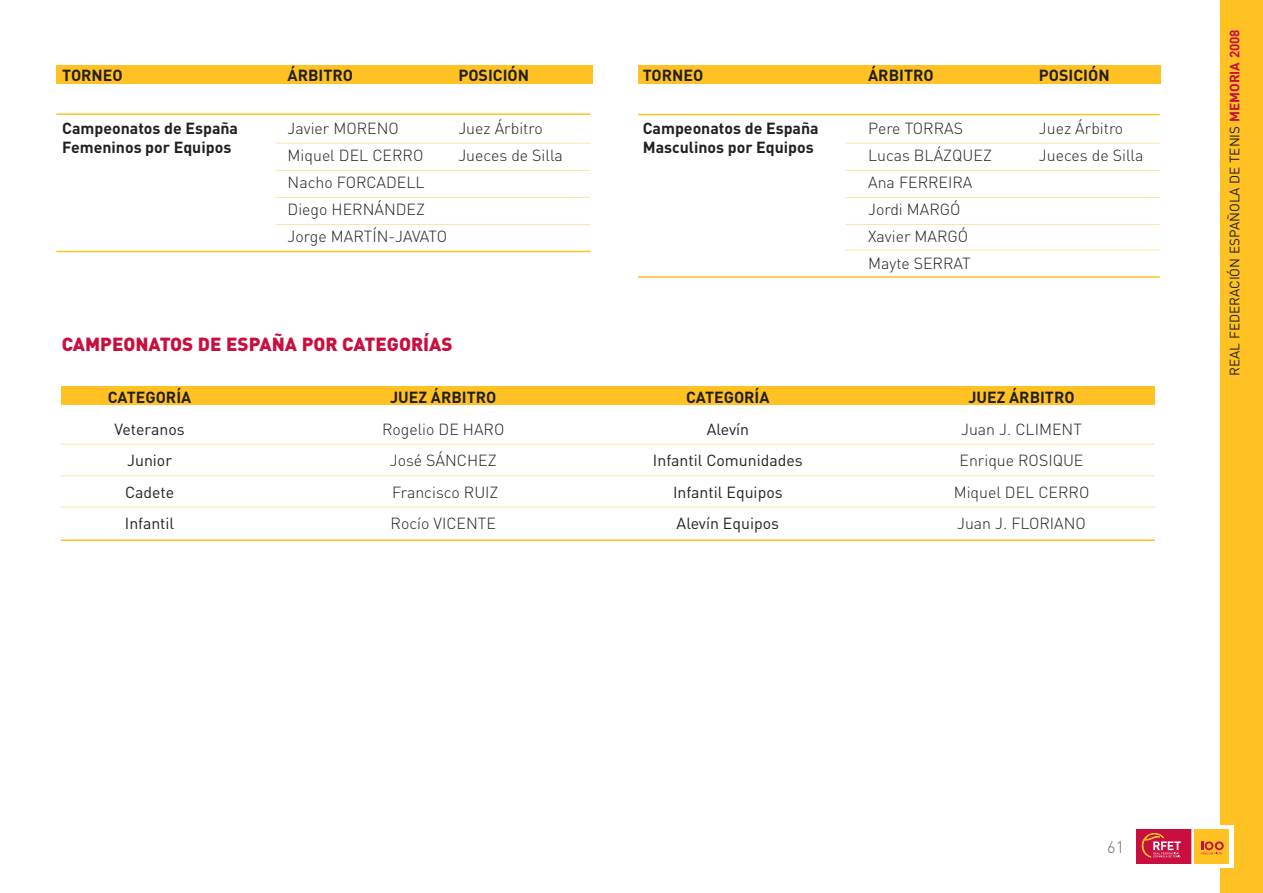
<style>
.page{position:relative;width:1263px;height:893px;background:#fff}
.page>*{position:absolute;margin:0;border:0;box-sizing:border-box;transform-origin:0 0}
.t1{font:900 18.75px "DIN";color:#c80f3f}
.t2{font:300 16.5px "DIN";color:#6d6e70}
.t3{font:300 15.9px/27px "DIN";color:#231f20}
.t4{font:700 15.9px "DIN";color:#231f20}
.t5{font:15.9px "DIN";color:#231f20}
.t6{font:13.5px "DIN";color:#231f20}
.s1{font-weight:700;color:#c80f3f}
</style>
<div class="page">
<div style="left:1220px;top:0;width:43px;height:893px;background:#ffc222"></div>
<div style="left:1132px;top:825px;width:101px;height:42px;background:#fff"></div>
<svg style="left:1191px;top:829px;width:38px;height:34px"></svg>
<div style="left:1136px;top:829px;width:55px;height:34px;background:#c80f3f"></div>
<div style="left:1194px;top:829px;width:34px;height:34px;background:#ffc222"></div>
<svg style="left:1201px;top:841px;width:23px;height:13px"></svg>
<svg style="left:1141px;top:833px;width:40px;height:24px"></svg>
<div style="left:56px;top:65px;width:1105px;height:19px;background:#ffc222"></div>
<hr style="left:276px;top:143px;width:314px;height:1px;background:#ffe3a9">
<hr style="left:276px;top:170px;width:314px;height:1px;background:#ffe3a9">
<hr style="left:276px;top:197px;width:314px;height:1px;background:#ffe3a9">
<hr style="left:276px;top:224px;width:314px;height:1px;background:#ffe3a9">
<hr style="left:56px;top:251px;width:534px;height:1px;background:#ffc222">
<hr style="left:56px;top:113px;width:534px;height:2px;background:#ffc222">
<hr style="left:845px;top:143px;width:315px;height:1px;background:#ffe3a9">
<hr style="left:845px;top:170px;width:315px;height:1px;background:#ffe3a9">
<hr style="left:845px;top:197px;width:315px;height:1px;background:#ffe3a9">
<hr style="left:845px;top:224px;width:315px;height:1px;background:#ffe3a9">
<hr style="left:845px;top:250px;width:315px;height:1px;background:#ffe3a9">
<hr style="left:626px;top:276px;width:534px;height:2px;background:#ffc222">
<hr style="left:626px;top:114px;width:534px;height:1px;background:#ffc222">
<div style="left:593px;top:62px;width:44px;height:248px;background:#fff"></div>
<div style="left:62px;top:386px;width:1093px;height:19px;background:#ffc222"></div>
<hr style="left:61px;top:539px;width:1094px;height:2px;background:#ffc222">
<hr style="left:61px;top:507px;width:1094px;height:1px;background:#ffe3a9">
<hr style="left:61px;top:475px;width:1094px;height:1px;background:#ffe3a9">
<hr style="left:61px;top:444px;width:1094px;height:1px;background:#ffe3a9">
<p class="t4" style="left:62px;top:69px;width:62px">TORNEO</p>
<p class="t4" style="left:288px;top:69px;width:67px">ÁRBITRO</p>
<p class="t4" style="left:458px;top:69px;width:72px">POSICIÓN</p>
<p class="t4" style="left:62px;top:123px;width:177px">Campeonatos de España</p>
<p class="t3" style="left:288px;top:117px;width:113px">Javier MORENO</p>
<p class="t3" style="left:458px;top:117px;width:86px">Juez Árbitro</p>
<p class="t4" style="left:62px;top:142px;width:171px">Femeninos por Equipos</p>
<p class="t3" style="left:288px;top:144px;width:137px">Miquel DEL CERRO</p>
<p class="t3" style="left:458px;top:144px;width:106px">Jueces de Silla</p>
<p class="t3" style="left:288px;top:171px;width:161px">Nacho FORCADELL<br>Diego HERNÁNDEZ<br>Jorge MARTÍN-JAVATO</p>
<p class="t1" style="left:62px;top:338px;width:392px">CAMPEONATOS DE ESPAÑA POR CATEGORÍAS</p>
<p class="t4" style="left:108px;top:392px;width:85px">CATEGORÍA</p>
<p class="t4" style="left:390px;top:392px;width:108px">JUEZ ÁRBITRO</p>
<p class="t5" style="left:115px;top:423px;width:72px">Veteranos</p>
<p class="t3" style="left:382px;top:417px;width:124px">Rogelio DE HARO</p>
<p class="t5" style="left:127px;top:455px;width:46px">Junior</p>
<p class="t3" style="left:390px;top:449px;width:108px">José SÁNCHEZ</p>
<p class="t5" style="left:125px;top:486px;width:51px">Cadete</p>
<p class="t3" style="left:392px;top:480px;width:108px">Francisco RUIZ</p>
<p class="t5" style="left:125px;top:518px;width:51px">Infantil</p>
<p class="t3" style="left:391px;top:512px;width:107px">Rocío VICENTE</p>
<p class="t4" style="left:643px;top:69px;width:62px">TORNEO</p>
<p class="t4" style="left:868px;top:69px;width:67px">ÁRBITRO</p>
<p class="t4" style="left:1039px;top:69px;width:72px">POSICIÓN</p>
<p class="t4" style="left:643px;top:123px;width:177px">Campeonatos de España</p>
<p class="t3" style="left:868px;top:117px;width:96px">Pere TORRAS</p>
<p class="t3" style="left:1039px;top:117px;width:86px">Juez Árbitro</p>
<p class="t4" style="left:643px;top:142px;width:172px">Masculinos por Equipos</p>
<p class="t3" style="left:868px;top:144px;width:125px">Lucas BLÁZQUEZ</p>
<p class="t3" style="left:1039px;top:144px;width:106px">Jueces de Silla</p>
<p class="t3" style="left:868px;top:171px;width:106px">Ana FERREIRA<br>Jordi MARGÓ<br>Xavier MARGÓ<br>Mayte SERRAT</p>
<p class="t4" style="left:686px;top:392px;width:85px">CATEGORÍA</p>
<p class="t4" style="left:968px;top:392px;width:108px">JUEZ ÁRBITRO</p>
<p class="t5" style="left:707px;top:423px;width:44px">Alevín</p>
<p class="t3" style="left:961px;top:417px;width:122px">Juan J. CLIMENT</p>
<p class="t5" style="left:653px;top:455px;width:151px">Infantil Comunidades</p>
<p class="t3" style="left:959px;top:449px;width:125px">Enrique ROSIQUE</p>
<p class="t5" style="left:673px;top:486px;width:111px">Infantil Equipos</p>
<p class="t3" style="left:954px;top:480px;width:137px">Miquel DEL CERRO</p>
<p class="t5" style="left:677px;top:518px;width:104px">Alevín Equipos</p>
<p class="t3" style="left:957px;top:512px;width:130px">Juan J. FLORIANO</p>
<p class="t6" style="left:1230px;top:376px;width:348px;rotate:-90deg">REAL FEDERACIÓN ESPAÑOLA DE TENIS <span class="s1">MEMORIA 2008</span></p>
<p class="t2" style="left:1107px;top:841px;width:18px">61</p>
</div>
